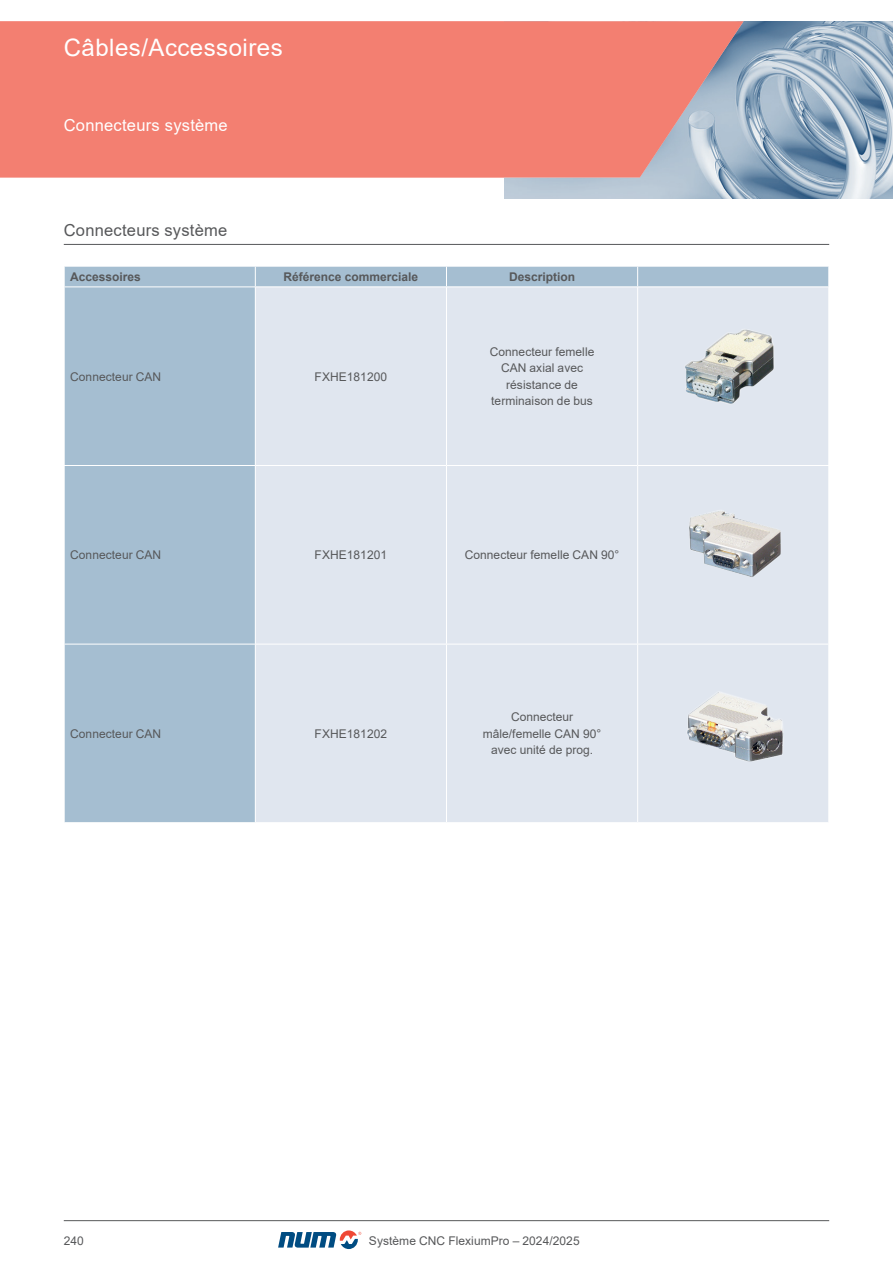
<style>
.page{position:relative;width:893px;height:1263px;background:#fff}
.page>*{position:absolute;margin:0;border:0;box-sizing:border-box;transform-origin:0 0}
.t1{font:24px "Arial";letter-spacing:.02em;color:#fff}
.t2{font:16.5px "Arial";letter-spacing:.015em;color:#57585a}
.t3{font:16.5px "Arial";letter-spacing:.015em;color:#fff}
.t4{font:12px/16.5px "Arial";letter-spacing:.005em;color:#57585a;text-align:center}
.t5{font:700 12px "Arial";color:#57585a}
</style>
<div class="page">
<img style="left:504px;top:21px;width:389px;height:178px">
<hr style="left:64px;top:1220px;width:765px;height:1px;background:#57585a">
<svg style="left:278px;top:1230px;width:83px;height:19px"></svg>
<svg style="left:0;top:21px;width:744px;height:157px;background:#ed8377"></svg>
<hr style="left:64px;top:244px;width:765px;height:1px;background:#57585a">
<div style="left:65px;top:267px;width:763px;height:555px;background:#a5bed1"></div>
<div style="left:256px;top:287px;width:572px;height:535px;background:#e0e6ef"></div>
<svg style="left:64px;top:266px;width:1px;height:20px"></svg>
<svg style="left:255px;top:266px;width:1px;height:20px"></svg>
<svg style="left:446px;top:266px;width:1px;height:20px"></svg>
<svg style="left:637px;top:266px;width:1px;height:20px"></svg>
<svg style="left:828px;top:266px;width:1px;height:20px"></svg>
<hr style="left:64px;top:286px;width:191px;height:1px;background:#fff">
<hr style="left:255px;top:286px;width:191px;height:1px;background:#fff">
<hr style="left:446px;top:286px;width:192px;height:1px;background:#fff">
<hr style="left:446px;top:287px;width:1px;height:178px;background:#fff">
<hr style="left:638px;top:286px;width:191px;height:1px;background:#fff">
<hr style="left:637px;top:287px;width:1px;height:178px;background:#fff">
<hr style="left:64px;top:465px;width:191px;height:1px;background:#fff">
<hr style="left:255px;top:465px;width:191px;height:1px;background:#fff">
<hr style="left:446px;top:465px;width:192px;height:1px;background:#fff">
<hr style="left:446px;top:466px;width:1px;height:178px;background:#fff">
<hr style="left:638px;top:465px;width:191px;height:1px;background:#fff">
<hr style="left:637px;top:466px;width:1px;height:178px;background:#fff">
<hr style="left:64px;top:644px;width:191px;height:1px;background:#fff">
<hr style="left:255px;top:644px;width:191px;height:1px;background:#fff">
<hr style="left:446px;top:644px;width:192px;height:1px;background:#fff">
<hr style="left:446px;top:644px;width:1px;height:178px;background:#fff">
<hr style="left:638px;top:644px;width:191px;height:1px;background:#fff">
<hr style="left:637px;top:644px;width:1px;height:178px;background:#fff">
<hr style="left:255px;top:287px;width:1px;height:178px;background:#fff">
<hr style="left:255px;top:466px;width:1px;height:178px;background:#fff">
<hr style="left:255px;top:644px;width:1px;height:178px;background:#fff">
<img style="left:684px;top:328px;width:91px;height:77px">
<img style="left:689px;top:509px;width:93px;height:68px">
<img style="left:685px;top:691px;width:100px;height:72px">
<h1 class="t1" style="left:64px;top:31px;width:220px">Câbles/Accessoires</h1>
<h2 class="t3" style="left:64px;top:114px;width:166px">Connecteurs système</h2>
<h2 class="t2" style="left:64px;top:219px;width:165px">Connecteurs système</h2>
<p class="t5" style="left:70px;top:268px;width:72px">Accessoires</p>
<p class="t5" style="left:284px;top:268px;width:136px">Référence commerciale</p>
<p class="t5" style="left:509px;top:268px;width:68px">Description</p>
<p class="t4" style="left:70px;top:368px;width:93px">Connecteur CAN</p>
<p class="t4" style="left:315px;top:368px;width:74px">FXHE181200</p>
<p class="t4" style="left:490px;top:343px;width:106px">Connecteur femelle<br>CAN axial avec résistance de terminaison de bus</p>
<p class="t4" style="left:70px;top:547px;width:93px">Connecteur CAN</p>
<p class="t4" style="left:315px;top:547px;width:74px">FXHE181201</p>
<p class="t4" style="left:465px;top:547px;width:156px">Connecteur femelle CAN 90°</p>
<p class="t4" style="left:70px;top:725px;width:93px">Connecteur CAN</p>
<p class="t4" style="left:315px;top:725px;width:74px">FXHE181202</p>
<p class="t4" style="left:483px;top:709px;width:120px">Connecteur mâle/femelle CAN 90° avec unité de prog.</p>
<p class="t4" style="left:64px;top:1232px;width:22px">240</p>
<p class="t4" style="left:369px;top:1232px;width:212px">Système CNC FlexiumPro – 2024/2025</p>
</div>
